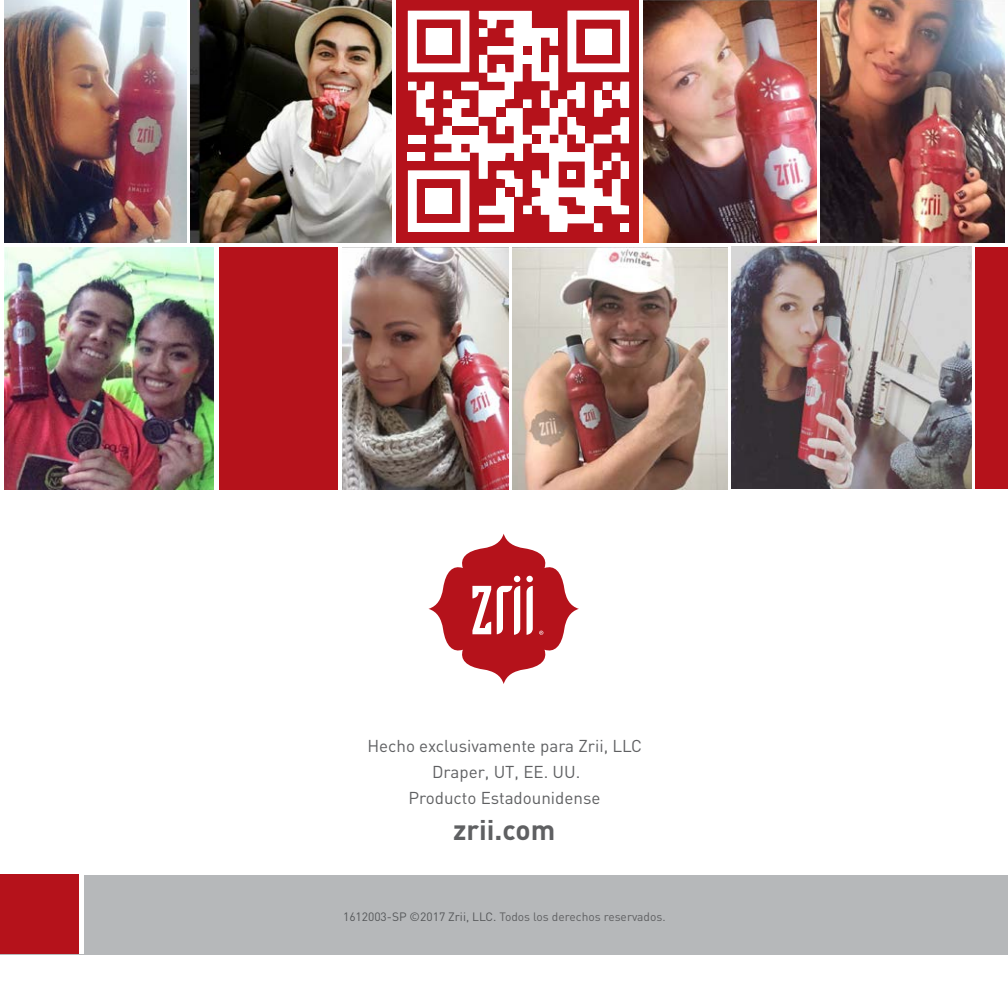
<style>
.page{position:relative;width:1008px;height:1008px;background:#fff}
.page>*{position:absolute;margin:0;border:0;box-sizing:border-box;transform-origin:0 0}
.t1{font:700 28px "DIN";color:#5f6062}
.t2{font:17px/26px "DIN";color:#5f6062;text-align:center}
.t3{font:12px "DIN";color:#5f6062}
.s1{color:#555759}
</style>
<div class="page">
<div style="left:0;top:875px;width:1008px;height:79px;background:#b6b8ba"></div>
<div style="left:0;top:874px;width:79px;height:79px;background:#b5121b"></div>
<div style="left:79px;top:874px;width:5px;height:79px;background:#fff"></div>
<svg style="left:429px;top:534px;width:150px;height:150px"></svg>
<img style="left:190px;top:1px;width:202px;height:242px">
<img style="left:4px;top:0;width:182px;height:243px">
<img style="left:512px;top:247px;width:215px;height:242px">
<img style="left:4px;top:247px;width:209px;height:242px">
<div style="left:219px;top:247px;width:119px;height:243px;background:#b5121b"></div>
<img style="left:821px;top:0;width:184px;height:243px">
<div style="left:975px;top:247px;width:33px;height:242px;background:#b5121b"></div>
<img style="left:732px;top:247px;width:239px;height:242px">
<img style="left:643px;top:0;width:173px;height:243px">
<div style="left:396px;top:0;width:243px;height:243px;background:#b5121b"></div>
<svg style="left:408px;top:11px;width:221px;height:221px"></svg>
<div style="left:568px;top:170px;width:8px;height:9px;background:#fff"></div>
<div style="left:426px;top:29px;width:26px;height:26px;background:#fff"></div>
<div style="left:426px;top:188px;width:26px;height:26px;background:#fff"></div>
<div style="left:585px;top:29px;width:26px;height:25px;background:#fff"></div>
<img style="left:342px;top:248px;width:166px;height:241px">
<p class="t2" style="left:367px;top:733px;width:276px">Hecho exclusivamente para Zrii, LLC<br>Draper, UT, EE. UU.<br>Producto Estadounidense</p>
<h1 class="t1" style="left:453px;top:812px;width:104px">zrii.com</h1>
<p class="t3" style="left:343px;top:909px;width:324px"><span class="s1">1612003-SP ©2017 Zrii, LLC.</span> Todos los derechos reservados.</p>
</div>
